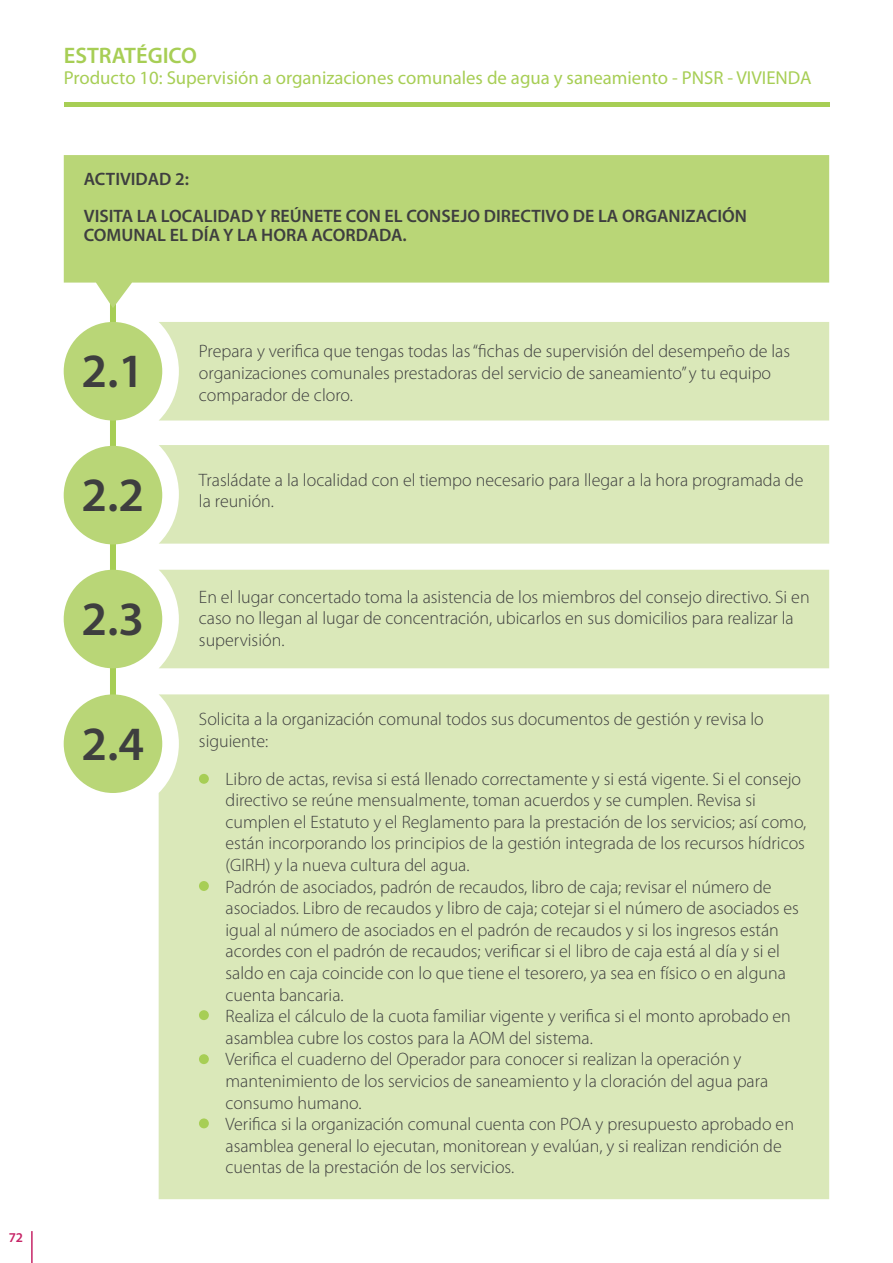
<style>
.page{position:relative;width:893px;height:1263px;background:#fff}
.page>*{position:absolute;margin:0;border:0;box-sizing:border-box;transform-origin:0 0}
.t1{font:600 48px "Myriad Pro";color:#3e3e3f}
.t2{font:600 22.5px "Myriad Pro";color:#a7ce55}
.t3{font:18.75px "Myriad Pro";color:#a7ce55}
.t4{font:300 18px/21.6px "Myriad Pro";color:#3e3e3f}
.t5{font:600 18px/37.2px "Myriad Pro";color:#3e3e3f}
.t6{font:600 13.5px "Myriad Pro";color:#c72466}
</style>
<div class="page">
<div style="left:159px;top:322px;width:670px;height:98px;background:#dae8b9"></div>
<div style="left:159px;top:445px;width:670px;height:99px;background:#dae8b9"></div>
<div style="left:159px;top:570px;width:670px;height:98px;background:#dae8b9"></div>
<div style="left:159px;top:694px;width:670px;height:505px;background:#dae8b9"></div>
<div style="left:199px;top:774px;width:10px;height:10px;background:#a7ce55;border-radius:50%"></div>
<div style="left:199px;top:881px;width:10px;height:10px;background:#a7ce55;border-radius:50%"></div>
<div style="left:199px;top:1010px;width:10px;height:10px;background:#a7ce55;border-radius:50%"></div>
<div style="left:199px;top:1054px;width:10px;height:10px;background:#a7ce55;border-radius:50%"></div>
<div style="left:199px;top:1118px;width:10px;height:10px;background:#a7ce55;border-radius:50%"></div>
<hr style="left:64px;top:102px;width:765px;height:4px;background:#a7ce55">
<hr style="left:31px;top:1231px;width:2px;height:32px;background:#c72466">
<div style="left:110px;top:293px;width:6px;height:486px;background:#a7ce55"></div>
<svg style="left:64px;top:155px;width:765px;height:153px;fill:#b9d677"></svg>
<div style="left:64px;top:446px;width:98px;height:98px;background:#b9d677;border-radius:50%"></div>
<div style="left:64px;top:694px;width:98px;height:99px;background:#b9d677;border-radius:50%"></div>
<div style="left:64px;top:570px;width:98px;height:98px;background:#b9d677;border-radius:50%"></div>
<div style="left:64px;top:322px;width:98px;height:98px;background:#b9d677;border-radius:50%"></div>
<p class="t6" style="left:9px;top:1229px;width:16px">72</p>
<p class="t2" style="left:64px;top:41px;width:135px">ESTRATÉGICO</p>
<p class="t3" style="left:64px;top:66px;width:749px">Producto 10: Supervisión a organizaciones comunales de agua y saneamiento - PNSR - VIVIENDA</p>
<p class="t5" style="left:84px;top:160px;width:665px">ACTIVIDAD 2:<br>VISITA LA LOCALIDAD Y REÚNETE CON EL CONSEJO DIRECTIVO DE LA ORGANIZACIÓN</p>
<p class="t5" style="left:84px;top:216px;width:324px">COMUNAL EL DÍA Y LA HORA ACORDADA.</p>
<h1 class="t1" style="left:82px;top:341px;width:64px">2.1</h1>
<h1 class="t1" style="left:82px;top:465px;width:64px">2.2</h1>
<h1 class="t1" style="left:82px;top:588px;width:64px">2.3</h1>
<h1 class="t1" style="left:82px;top:713px;width:64px">2.4</h1>
<p class="t4" style="left:199px;top:341px;width:593px">Prepara y verifica que tengas todas las “fichas de supervisión del desempeño de las organizaciones comunales prestadoras del servicio de saneamiento” y tu equipo comparador de cloro.</p>
<p class="t4" style="left:199px;top:469px;width:606px">Trasládate a la localidad con el tiempo necesario para llegar a la hora programada de la reunión.</p>
<p class="t4" style="left:199px;top:586px;width:612px">En el lugar concertado toma la asistencia de los miembros del consejo directivo. Si en caso no llegan al lugar de concentración, ubicarlos en sus domicilios para realizar la supervisión.</p>
<p class="t4" style="left:199px;top:709px;width:566px">Solicita a la organización comunal todos sus documentos de gestión y revisa lo siguiente:</p>
<p class="t4" style="left:226px;top:768px;width:582px">Libro de actas, revisa si está llenado correctamente y si está vigente. Si el consejo directivo se reúne mensualmente, toman acuerdos y se cumplen. Revisa si cumplen el Estatuto y el Reglamento para la prestación de los servicios; así como, están incorporando los principios de la gestión integrada de los recursos hídricos (GIRH) y la nueva cultura del agua.<br>Padrón de asociados, padrón de recaudos, libro de caja; revisar el número de asociados. Libro de recaudos y libro de caja; cotejar si el número de asociados es igual al número de asociados en el padrón de recaudos y si los ingresos están acordes con el padrón de recaudos; verificar si el libro de caja está al día y si el saldo en caja coincide con lo que tiene el tesorero, ya sea en físico o en alguna cuenta bancaria.<br>Realiza el cálculo de la cuota familiar vigente y verifica si el monto aprobado en asamblea cubre los costos para la AOM del sistema.<br>Verifica el cuaderno del Operador para conocer si realizan la operación y mantenimiento de los servicios de saneamiento y la cloración del agua para consumo humano.<br>Verifica si la organización comunal cuenta con POA y presupuesto aprobado en asamblea general lo ejecutan, monitorean y evalúan, y si realizan rendición de cuentas de la prestación de los servicios.</p>
</div>
